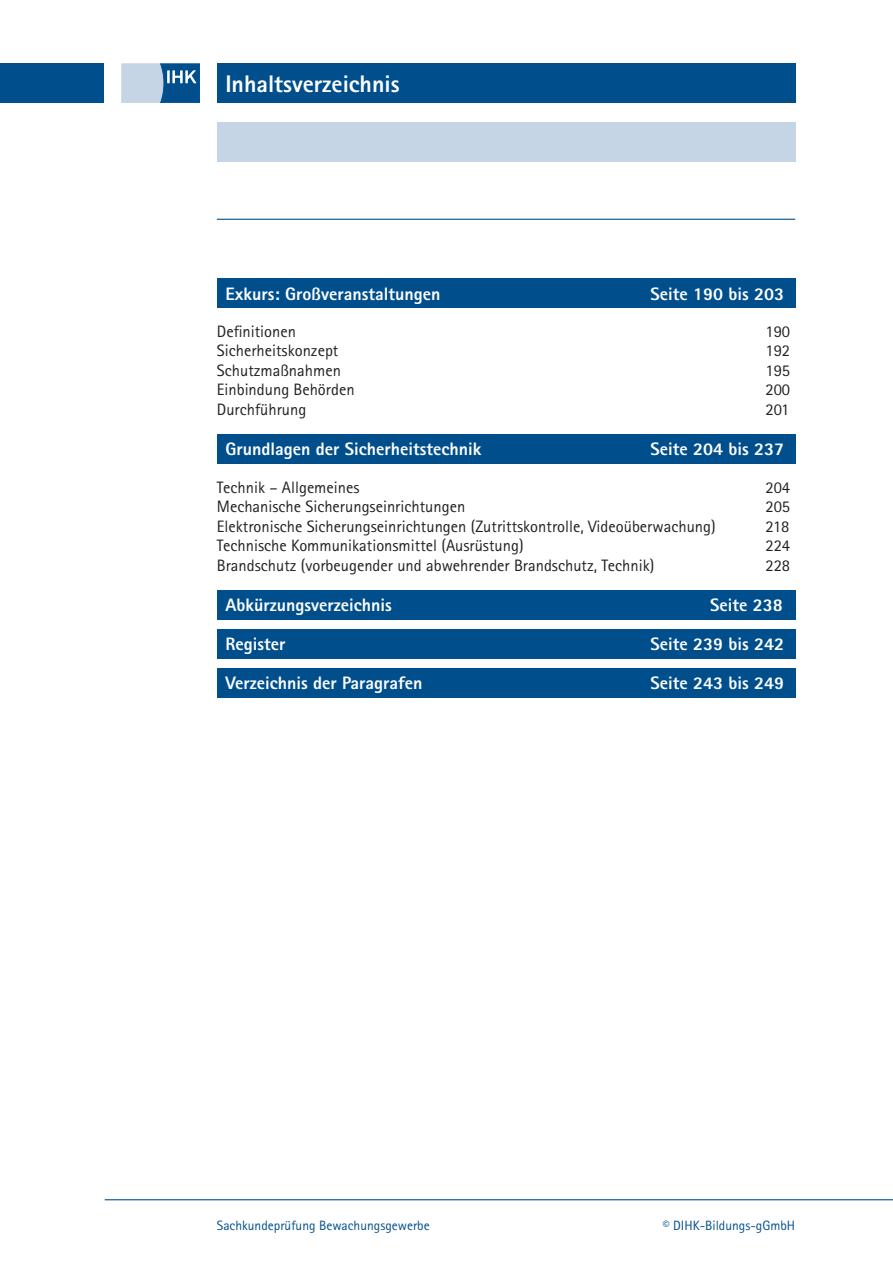
<style>
.page{position:relative;width:893px;height:1263px;background:#fff}
.page>*{position:absolute;margin:0;border:0;box-sizing:border-box;transform-origin:0 0}
.t1{font:800 24px "Rotis Sans Serif Std";color:#fff}
.TOC_Lv_1{font:800 18px "Rotis Sans Serif Std";color:#fff}
.TOC_Lv_3{font:16.5px "Rotis Sans Serif Std";color:#231f20}
.t2{font:13.5px "Rotis Sans Serif Std";color:#004f8c}
</style>
<div class="page">
<svg style="left:122px;top:64px;width:78px;height:39px;background:#759fc1"></svg>
<div style="left:217px;top:64px;width:578px;height:39px;background:#004f8c"></div>
<div style="left:217px;top:122px;width:578px;height:39px;background:#c5d5e5"></div>
<div style="left:0;top:64px;width:104px;height:39px;background:#004f8c"></div>
<hr style="left:217px;top:219px;width:578px;height:1px;background:#004f8c">
<hr style="left:105px;top:1199px;width:788px;height:1px;background:#004f8c">
<div style="left:217px;top:590px;width:578px;height:30px;background:#004f8c"></div>
<div style="left:217px;top:629px;width:578px;height:30px;background:#004f8c"></div>
<div style="left:217px;top:668px;width:578px;height:30px;background:#004f8c"></div>
<div style="left:217px;top:434px;width:578px;height:30px;background:#004f8c"></div>
<div style="left:217px;top:279px;width:578px;height:29px;background:#004f8c"></div>
<h1 class="t1" style="left:225px;top:68px;width:176px">Inhaltsverzeichnis</h1>
<p class="TOC_Lv_1" style="left:225px;top:282px;width:216px">Exkurs: Großveranstaltungen</p>
<p class="TOC_Lv_1" style="left:651px;top:282px;width:135px">Seite 190 bis 203</p>
<p class="TOC_Lv_3" style="left:217px;top:321px;width:81px">Definitionen</p>
<p class="TOC_Lv_3" style="left:765px;top:321px;width:26px">190</p>
<p class="TOC_Lv_3" style="left:217px;top:341px;width:123px">Sicherheitskonzept</p>
<p class="TOC_Lv_3" style="left:765px;top:341px;width:26px">192</p>
<p class="TOC_Lv_3" style="left:217px;top:360px;width:126px">Schutzmaßnahmen</p>
<p class="TOC_Lv_3" style="left:765px;top:360px;width:26px">195</p>
<p class="TOC_Lv_3" style="left:217px;top:380px;width:139px">Einbindung Behörden</p>
<p class="TOC_Lv_3" style="left:765px;top:380px;width:26px">200</p>
<p class="TOC_Lv_3" style="left:217px;top:399px;width:91px">Durchführung</p>
<p class="TOC_Lv_3" style="left:765px;top:399px;width:26px">201</p>
<p class="TOC_Lv_1" style="left:225px;top:438px;width:257px">Grundlagen der Sicherheitstechnik</p>
<p class="TOC_Lv_1" style="left:651px;top:438px;width:135px">Seite 204 bis 237</p>
<p class="TOC_Lv_3" style="left:217px;top:477px;width:144px">Technik – Allgemeines</p>
<p class="TOC_Lv_3" style="left:765px;top:477px;width:26px">204</p>
<p class="TOC_Lv_3" style="left:217px;top:497px;width:250px">Mechanische Sicherungseinrichtungen</p>
<p class="TOC_Lv_3" style="left:765px;top:497px;width:26px">205</p>
<p class="TOC_Lv_3" style="left:217px;top:516px;width:500px">Elektronische Sicherungseinrichtungen (Zutrittskontrolle, Videoüberwachung)</p>
<p class="TOC_Lv_3" style="left:765px;top:516px;width:26px">218</p>
<p class="TOC_Lv_3" style="left:217px;top:536px;width:308px">Technische Kommunikationsmittel (Ausrüstung)</p>
<p class="TOC_Lv_3" style="left:765px;top:536px;width:26px">224</p>
<p class="TOC_Lv_3" style="left:217px;top:555px;width:439px">Brandschutz (vorbeugender und abwehrender Brandschutz, Technik)</p>
<p class="TOC_Lv_3" style="left:765px;top:555px;width:26px">228</p>
<p class="TOC_Lv_1" style="left:225px;top:594px;width:168px">Abkürzungsverzeichnis</p>
<p class="TOC_Lv_1" style="left:710px;top:594px;width:74px">Seite 238</p>
<p class="TOC_Lv_1" style="left:225px;top:633px;width:61px">Register</p>
<p class="TOC_Lv_1" style="left:651px;top:633px;width:135px">Seite 239 bis 242</p>
<p class="TOC_Lv_1" style="left:225px;top:672px;width:198px">Verzeichnis der Paragrafen</p>
<p class="TOC_Lv_1" style="left:651px;top:672px;width:135px">Seite 243 bis 249</p>
<p class="t2" style="left:217px;top:1217px;width:214px">Sachkundeprüfung Bewachungsgewerbe</p>
<p class="t2" style="left:663px;top:1217px;width:134px">© DIHK-Bildungs-gGmbH</p>
</div>
